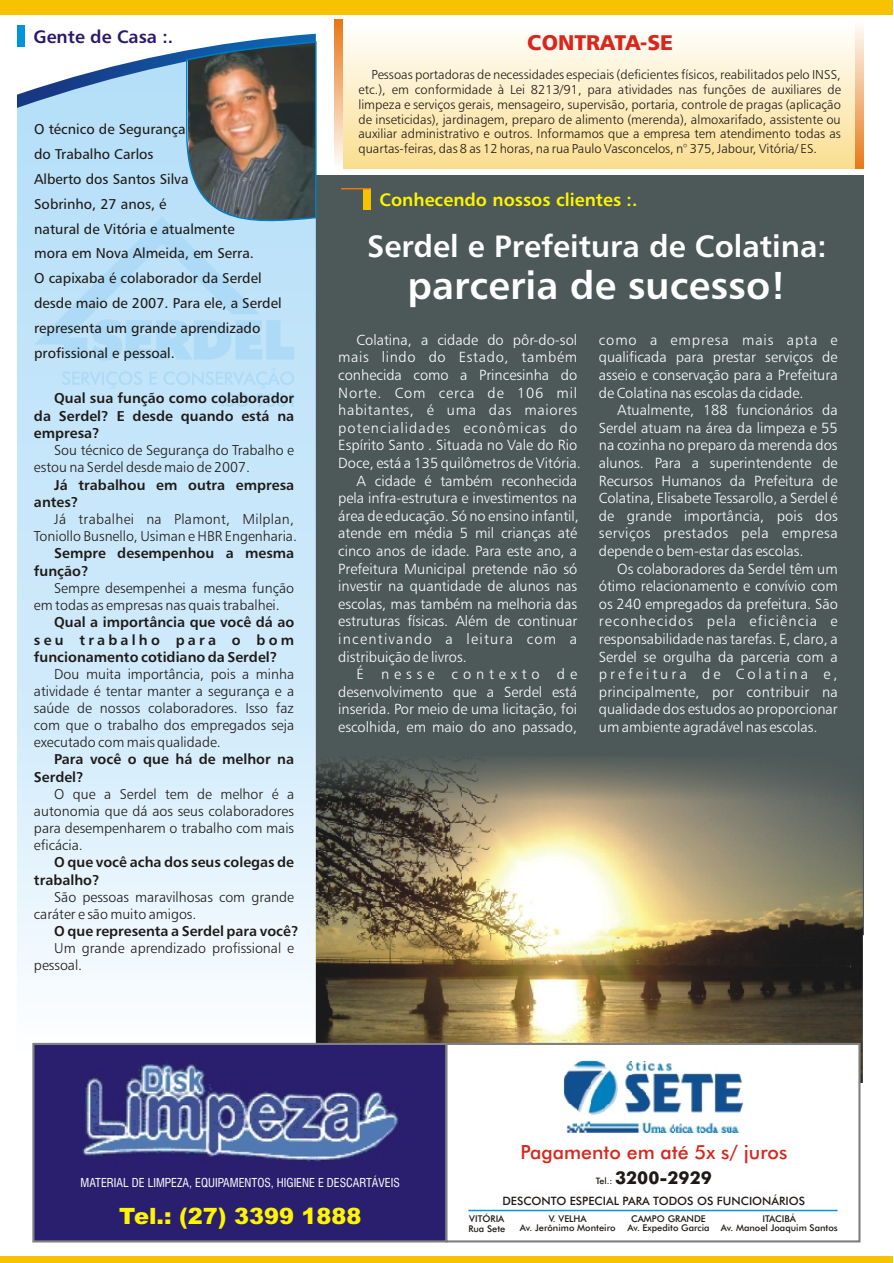
<style>
.page{position:relative;width:894px;height:1263px;background:#fff}
.page>*{position:absolute;margin:0;border:0;box-sizing:border-box;transform-origin:0 0}
.t1{font:700 39px "Humnst 777 BT";color:#fff}
.t2{font:700 30.9px "Humnst 777 BT";color:#fff}
.t3{font:900 22.5px "Arial";color:#fff500}
.t4{font:21.3px "Humnst 777 Blk BT";color:#d9261c}
.t5{font:19.5px "Futura Md BT";color:#d9261c}
.t6{font:700 18px "Humnst 777 BT";color:#fff500}
.t7{font:700 18px "Humnst 777 BT";color:#291770}
.t8{font:700 17.7px "Futura Md BT";color:#1f1a17}
.t9{font:14.7px/17.5px "Humnst 777 Lt BT";color:#fff;text-align:justify}
.t10{font:14.7px "Humnst 777 Lt BT";letter-spacing:.07em;color:#fff}
.t11{font:14.7px "Humnst 777 Lt BT";letter-spacing:.04em;color:#fff}
.t12{font:14.7px "Humnst 777 Lt BT";letter-spacing:.045em;color:#fff}
.t13{font:14.7px "Humnst 777 Lt BT";letter-spacing:.085em;color:#fff}
.t14{font:14.7px "Humnst 777 Lt BT";letter-spacing:.055em;color:#fff}
.t15{font:14.7px "Humnst 777 Lt BT";letter-spacing:.33em;color:#fff}
.t16{font:14.25px/17.1px "Humnst 777 Lt BT";color:#1f1a17}
.t17{font:700 14.25px/17.4px "Humnst 777 BT";color:#1f1a17}
.t18{font:14.25px/24.9px "Humnst 777 BT";color:#1f1a17}
.t19{font:12.9px/14.7px "Humnst 777 Lt BT";color:#1f1a17;text-align:justify}
.t20{font:12px "Swis 721 Cn BT";color:#fff}
.t21{font:11.55px "Futura Md BT";color:#1f1a17}
.t22{font:9.3px/9.6px "Futura Md BT";color:#1f1a17;text-align:center}
.s1{font-weight:400;font-size:8.85px}
</style>
<div class="page">
<div style="left:310px;top:175px;width:554px;height:759px;background:#4d5959"></div>
<img style="left:316px;top:759px;width:548px;height:323px">
<svg style="left:17px;top:89px;width:299px;height:954px"></svg>
<svg style="left:34px;top:40px;width:283px;height:321px"></svg>
<svg style="left:62px;top:368px;width:232px;height:39px"></svg>
<div style="left:0;top:0;width:893px;height:15px;background:#f7c200"></div>
<img style="left:35px;top:1046px;width:410px;height:194px">
<div style="left:17px;top:25px;width:8px;height:22px;background:#0094de"></div>
<div style="left:32px;top:1043px;width:416px;height:200px;border:2px solid #808080"></div>
<div style="left:445px;top:1043px;width:416px;height:200px;background:#fff;border:2px solid #808080"></div>
<img style="left:564px;top:1060px;width:178px;height:73px">
<hr style="left:468px;top:1210px;width:370px;height:1px;background:#0094de">
<div style="left:0;top:1256px;width:893px;height:7px;background:#f7c200"></div>
<div style="left:363px;top:189px;width:8px;height:21px;background:#f7c200"></div>
<hr style="left:341px;top:188px;width:30px;height:1px;background:#e87817">
<div style="left:340px;top:23px;width:519px;height:146px;background:linear-gradient(to bottom,#fffefe,#fade90)"></div>
<svg style="left:334px;top:20px;width:8px;height:149px"></svg>
<svg style="left:856px;top:23px;width:8px;height:146px"></svg>
<p class="t7" style="left:33px;top:29px;width:141px">Gente de Casa :.</p>
<p class="t18" style="left:34px;top:118px;width:249px">O técnico de Segurança<br>do Trabalho Carlos<br>Alberto dos Santos Silva<br>Sobrinho, 27 anos, é<br>natural de Vitória e atualmente<br>mora em Nova Almeida, em Serra.<br>O capixaba é colaborador da Serdel desde maio de 2007. Para ele, a Serdel representa um grande aprendizado profissional e pessoal.</p>
<p class="t17" style="left:34px;top:391px;width:262px;text-align:justify;text-indent:20px">Qual sua função como colaborador da Serdel? E desde quando está na empresa?</p>
<p class="t16" style="left:34px;top:443px;width:262px;text-indent:20px">Sou técnico de Segurança do Trabalho e estou na Serdel desde maio de 2007.</p>
<p class="t17" style="left:34px;top:477px;width:262px;text-indent:20px">Já trabalhou em outra empresa antes?</p>
<p class="t16" style="left:34px;top:512px;width:265px;text-align:right">Já trabalhei na Plamont, Milplan,<br>Toniollo Busnello, Usiman e HBR Engenharia.</p>
<p class="t17" style="left:34px;top:546px;width:262px;text-indent:20px">Sempre desempenhou a mesma função?</p>
<p class="t16" style="left:34px;top:581px;width:262px;text-indent:20px">Sempre desempenhei a mesma função em todas as empresas nas quais trabalhei.</p>
<p class="t17" style="left:34px;top:615px;width:262px;text-align:justify;text-indent:20px">Qual a importância que você dá ao seu trabalho para o bom funcionamento cotidiano da Serdel?</p>
<p class="t16" style="left:34px;top:667px;width:262px;text-align:justify;text-indent:20px">Dou muita importância, pois a minha atividade é tentar manter a segurança e a saúde de nossos colaboradores. Isso faz com que o trabalho dos empregados seja executado com mais qualidade.</p>
<p class="t17" style="left:34px;top:752px;width:262px;text-indent:20px">Para você o que há de melhor na<br>Serdel?</p>
<p class="t16" style="left:34px;top:787px;width:262px;text-align:justify;text-indent:20px">O que a Serdel tem de melhor é a autonomia que dá aos seus colaboradores para desempenharem o trabalho com mais eficácia.</p>
<p class="t17" style="left:34px;top:855px;width:262px;text-indent:20px">O que você acha dos seus colegas de trabalho?</p>
<p class="t16" style="left:34px;top:890px;width:262px;text-indent:20px">São pessoas maravilhosas com grande caráter e são muito amigos.</p>
<p class="t17" style="left:54px;top:924px;width:246px">O que representa a Serdel para você?</p>
<p class="t16" style="left:34px;top:941px;width:262px;text-indent:20px">Um grande aprendizado profissional e pessoal.</p>
<h3 class="t4" style="left:527px;top:34px;width:148px">CONTRATA-SE</h3>
<p class="t19" style="left:358px;top:69px;width:484px;text-indent:13px">Pessoas portadoras de necessidades especiais (deficientes físicos, reabilitados pelo INSS, etc.), em conformidade à Lei 8213/91, para atividades nas funções de auxiliares de limpeza e serviços gerais, mensageiro, supervisão, portaria, controle de pragas (aplicação de inseticidas), jardinagem, preparo de alimento (merenda), almoxarifado, assistente ou auxiliar administrativo e outros. Informamos que a empresa tem atendimento todas as quartas-feiras, das 8 as 12 horas, na rua Paulo Vasconcelos, n° 375, Jabour, Vitória/ ES.</p>
<p class="t6" style="left:380px;top:192px;width:259px">Conhecendo nossos clientes :.</p>
<h2 class="t2" style="left:367px;top:234px;width:461px">Serdel e Prefeitura de Colatina:</h2>
<h1 class="t1" style="left:407px;top:269px;width:381px">parceria de sucesso!</h1>
<p class="t9" style="left:357px;top:332px;width:222px">Colatina, a cidade do pôr-do-sol</p>
<p class="t12" style="left:338px;top:351px;width:240px">mais lindo do Estado, também</p>
<p class="t9" style="left:338px;top:367px;width:241px">conhecida como a Princesinha do</p>
<p class="t14" style="left:338px;top:386px;width:240px">Norte. Com cerca de 106 mil</p>
<p class="t11" style="left:338px;top:404px;width:240px">habitantes, é uma das maiores</p>
<p class="t10" style="left:338px;top:422px;width:240px">potencialidades econômicas do</p>
<p class="t9" style="left:338px;top:438px;width:240px">Espírito Santo . Situada no Vale do Rio</p>
<p class="t9" style="left:338px;top:455px;width:244px">Doce, está a 135 quilômetros de Vitória.</p>
<p class="t9" style="left:357px;top:473px;width:222px">A cidade é também reconhecida</p>
<p class="t9" style="left:338px;top:491px;width:241px">pela infra-estrutura e investimentos na</p>
<p class="t9" style="left:338px;top:508px;width:242px">área de educação. Só no ensino infantil,</p>
<p class="t9" style="left:338px;top:526px;width:241px">atende em média 5 mil crianças até</p>
<p class="t9" style="left:338px;top:543px;width:241px">cinco anos de idade. Para este ano, a</p>
<p class="t9" style="left:338px;top:561px;width:241px">Prefeitura Municipal pretende não só</p>
<p class="t9" style="left:338px;top:579px;width:241px">investir na quantidade de alunos nas</p>
<p class="t9" style="left:338px;top:596px;width:241px">escolas, mas também na melhoria das</p>
<p class="t9" style="left:338px;top:614px;width:241px">estruturas físicas. Além de continuar</p>
<p class="t13" style="left:338px;top:633px;width:240px">incentivando a leitura com a</p>
<p class="t9" style="left:338px;top:649px;width:130px">distribuição de livros.</p>
<p class="t15" style="left:357px;top:668px;width:222px">É nesse contexto de</p>
<p class="t9" style="left:338px;top:684px;width:240px">desenvolvimento que a Serdel está</p>
<p class="t9" style="left:338px;top:702px;width:240px">inserida. Por meio de uma licitação, foi</p>
<p class="t9" style="left:338px;top:719px;width:240px">escolhida, em maio do ano passado,</p>
<p class="t9" style="left:599px;top:332px;width:240px">como a empresa mais apta e qualificada para prestar serviços de asseio e conservação para a Prefeitura de Colatina nas escolas da cidade.</p>
<p class="t9" style="left:599px;top:403px;width:240px;text-indent:18px">Atualmente, 188 funcionários da Serdel atuam na área da limpeza e 55 na cozinha no preparo da merenda dos alunos. Para a superintendente de Recursos Humanos da Prefeitura de Colatina, Elisabete Tessarollo, a Serdel é de grande importância, pois dos serviços prestados pela empresa depende o bem-estar das escolas.</p>
<p class="t9" style="left:599px;top:561px;width:241px;text-indent:18px">Os colaboradores da Serdel têm um ótimo relacionamento e convívio com os 240 empregados da prefeitura. São reconhecidos pela eficiência e responsabilidade nas tarefas. E, claro, a Serdel se orgulha da parceria com a prefeitura de Colatina e, principalmente, por contribuir na qualidade dos estudos ao proporcionar um ambiente agradável nas escolas.</p>
<h3 class="t5" style="left:520px;top:1144px;width:268px">Pagamento em até 5x s/ juros</h3>
<p class="t20" style="left:81px;top:1178px;width:321px">MATERIAL DE LIMPEZA, EQUIPAMENTOS, HIGIENE E DESCARTÁVEIS</p>
<h3 class="t3" style="left:119px;top:1208px;width:244px">Tel.: (27) 3399 1888</h3>
<p class="t8" style="left:596px;top:1170px;width:117px"><span class="s1">Tel.:</span> 3200-2929</p>
<p class="t21" style="left:502px;top:1196px;width:304px">DESCONTO ESPECIAL PARA TODOS OS FUNCIONÁRIOS</p>
<p class="t22" style="left:468px;top:1215px;width:38px;text-align:left">VITÓRIA<br>Rua Sete</p>
<p class="t22" style="left:520px;top:1215px;width:97px">V. VELHA<br>Av. Jerônimo Monteiro</p>
<p class="t22" style="left:627px;top:1215px;width:84px">CAMPO GRANDE<br>Av. Expedito Garcia</p>
<p class="t22" style="left:721px;top:1215px;width:119px">ITACIBÁ<br>Av. Manoel Joaquim Santos</p>
</div>
